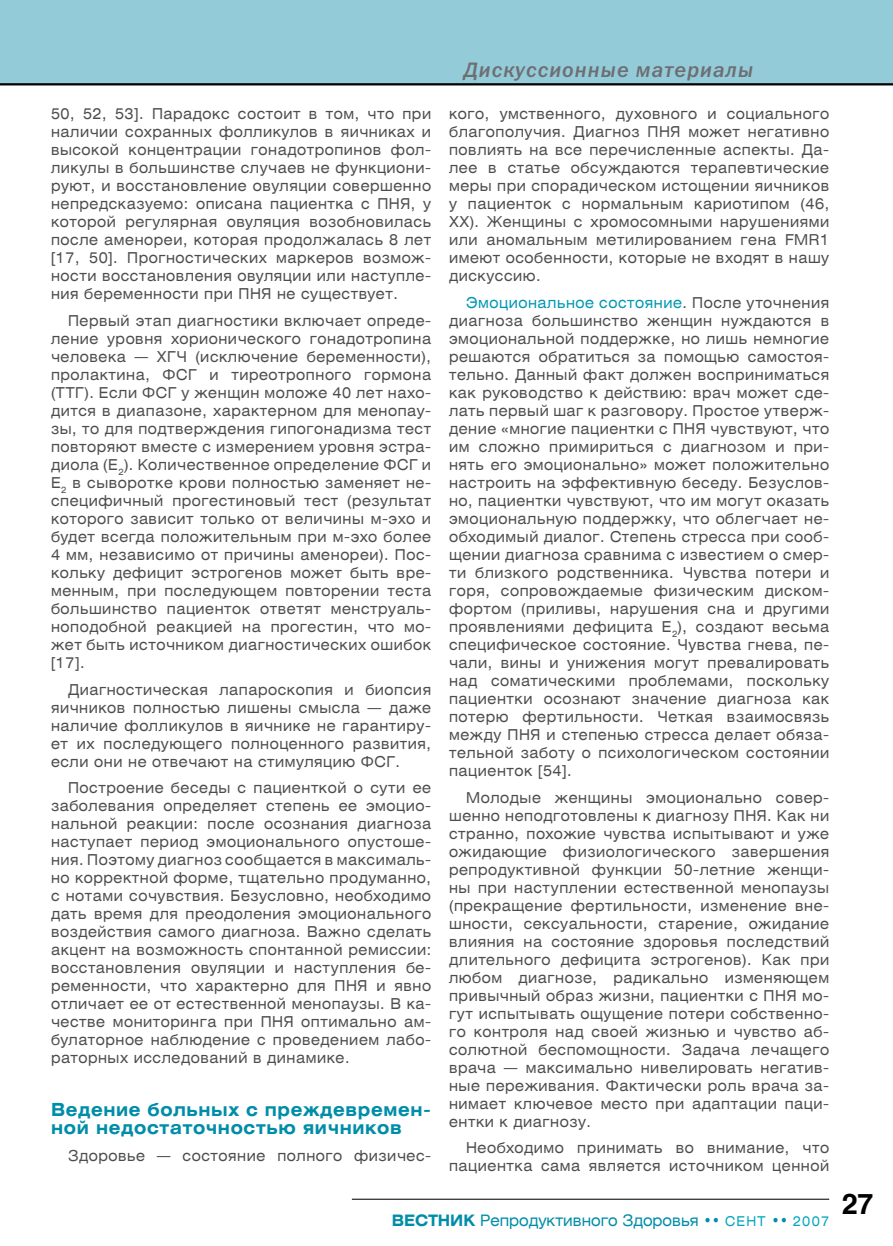
<style>
.page{position:relative;width:893px;height:1246px;background:#fff}
.page>*{position:absolute;margin:0;border:0;box-sizing:border-box;transform-origin:0 0}
.t1{font:700 28.5px "Helvetica Cyr";color:#000}
.t2{font:italic 21px "Franklin Gothic Medium C";letter-spacing:.05em;color:#6d6e71}
.t3{font:700 18px/18px "Helios Ext";letter-spacing:.04em;color:#008da8;scale:.9 1}
.t4{font:15.75px "Helios Ext";color:#008da8;scale:.9 1}
.t5{font:15px/18px "Helios Ext";letter-spacing:.04em;color:#4d4d4f;text-align:justify;scale:.9 1}
.s1{color:#0098b2}
.s2{font-weight:700}
.s3{font-size:13.5px;color:#02a6bd}
</style>
<div class="page">
<div style="left:0;top:0;width:893px;height:84px;background:#94cbd9"></div>
<hr style="left:352px;top:1199px;width:477px;height:1px;background:#000">
<hr style="left:0;top:83px;width:893px;height:2px;background:#000">
<p class="t5" style="left:51px;top:105px;width:424px">50, 52, 53]. П арадокс состоит в том, что при наличии сохранных фолликулов в яичниках и высокой концентрации гонадотропинов фол&shy;ликулы в большинстве случаев не функциони&shy;руют, и восстановление овуляции совершенно непредсказуемо: описана пациентка с П НЯ, у которой регулярная овуляция возобновилась после аменореи, которая продолжалась 8 лет [17, 50]. П рогностических маркеров возмож&shy;ности восстановления овуляции или наступле&shy;ния беременности при П НЯ не существует.</p>
<p class="t5" style="left:51px;top:312px;width:424px;text-indent:17px">Первый этап диагностики включает опреде&shy;ление уровня хорионического гонадотропина человека — ХГЧ (исключение беременности), пролактина, ФСГ и тиреотропного гормона (ТТГ</p>
<p class="t5" style="left:51px;top:384px;width:424px;text-indent:33px">). Если ФСГ у женщин моложе 40 лет нахо&shy;дится в диапазоне, характерном для менопау&shy;зы, то для подтверждения гипогонадизма тест повторяют вместе с измерением уровня эстра&shy;диола (Е<sub>2</sub>). Количественное определение ФСГ и Е<sub>2</sub> в сыворотке крови полностью заменяет не&shy;специфичный прогестиновый тест (результат которого зависит только от величины м-эхо и будет всегда положительным при м-эхо более 4 мм, независимо от причины аменореи). Пос&shy;кольку дефицит эстрогенов может быть вре&shy;менным, при последующем повторении теста большинство пациенток ответят менструаль&shy;ноподобной реакцией на прогестин, что мо&shy;жет быть источником диагностических ошибок [17].</p>
<p class="t5" style="left:51px;top:680px;width:424px;text-indent:17px">Диагностическая лапароскопия и биопсия яичников полностью лишены смысла — даже наличие фолликулов в яичнике не гарантиру&shy;ет их последующего полноценного развития, если они не отвечают на стимуляцию ФСГ.</p>
<p class="t5" style="left:51px;top:779px;width:424px;text-indent:17px">П остроение беседы с пациенткой о сути ее заболевания определяет степень ее эмоцио&shy;нальной реакции: после осознания диагноза наступает период эмоционального опустоше&shy;ния. П оэтому диагноз сообщается в максималь&shy;но корректной форме, тщательно продуманно, с нотами сочувствия. Безусловно, необходимо дать время для преодоления эмоционального воздействия самого диагноза. Важно сделать акцент на возможность спонтанной ремиссии: восстановления овуляции и наступления бе&shy;ременности, что характерно для П НЯ и явно отличает ее от естественной менопаузы. В ка&shy;честве мониторинга при П НЯ оптимально ам&shy;булаторное наблюдение с проведением лабо&shy;раторных исследований в динамике.</p>
<p class="t3" style="left:51px;top:1101px;width:424px">Ведение больных с преждевремен&shy;ной недостаточностью яичников</p>
<p class="t5" style="left:68px;top:1146px;width:405px">Здоровье — состояние полного физичес-</p>
<h2 class="t2" style="left:464px;top:58px;width:291px">Дискуссионные материалы</h2>
<p class="t5" style="left:449px;top:105px;width:424px">кого, умственного, духовного и социального благополучия. Диагноз П НЯ может негативно повлиять на все перечисленные аспекты. Да&shy;лее в статье обсуждаются терапевтические меры при спорадическом истощении яичников у пациенток с нормальным кариотипом (46, XX). Женщины с хромосомными нарушениями или аномальным метилированием гена FMR1 имеют особенности, которые не входят в нашу дискуссию.</p>
<p class="t5" style="left:449px;top:294px;width:424px;text-indent:17px"><span class="s1">Эмоциональное состояние</span>. После уточнения диагноза большинство женщин нуждаются в эмоциональной поддержке, но лишь немногие решаются обратиться за помощью самостоя&shy;тельно. Данный факт должен восприниматься как руководство к действию: врач может сде&shy;лать первый шаг к разговору. П ростое утверж&shy;дение «многие пациентки с П НЯ чувствуют, что им сложно примириться с диагнозом и при&shy;нять его эмоционально» может положительно настроить на эффективную беседу. Безуслов&shy;но, пациентки чувствуют, что им могут оказать эмоциональную поддержку, что облегчает не&shy;обходимый диалог. Степень стресса при сооб&shy;щении диагноза сравнима с известием о смер&shy;ти близкого родственника. Чувства потери и горя, сопровождаемые физическим диском&shy;фортом (приливы, нарушения сна и другими проявлениями дефицита E<sub>2</sub>), создают весьма специфическое состояние. Чувства гнева, пе&shy;чали, вины и унижения могут превалировать над соматическими проблемами, поскольку пациентки осознают значение диагноза как потерю фертильности. Четкая взаимосвязь между П НЯ и степенью стресса делает обяза&shy;тельной заботу о психологическом состоянии пациенток [54].</p>
<p class="t5" style="left:449px;top:788px;width:424px;text-indent:17px">Молодые женщины эмоционально совер&shy;шенно неподготовлены к диагнозу П НЯ. Как ни странно, похожие чувства испытывают и уже ожидающие физиологического завершения репродуктивной функции 50-летние женщи&shy;ны при наступлении естественной менопаузы (прекращение фертильности, изменение вне&shy;шности, сексуальности, старение, ожидание влияния на состояние здоровья последствий длительного дефицита эстрогенов). Как при любом диагнозе, радикально изменяющем привычный образ жизни, пациентки с П НЯ мо&shy;гут испытывать ощущение потери собственно&shy;го контроля над своей жизнью и чувство аб&shy;солютной беспомощности. Задача лечащего врача — максимально нивелировать негатив&shy;ные переживания. Фактически роль врача за&shy;нимает ключевое место при адаптации паци&shy;ентки к диагнозу.</p>
<p class="t5" style="left:449px;top:1139px;width:424px;text-align:right">Необходимо принимать во внимание, что пациентка сама является источником ценной</p>
<p class="t4" style="left:392px;top:1211px;width:487px"><span class="s2">ВЕСТНИК</span> Репродуктивного Здоровья •• <span class="s3">СЕНТ</span> •• <span class="s3">2007</span></p>
<h1 class="t1" style="left:842px;top:1187px;width:33px">27</h1>
</div>
